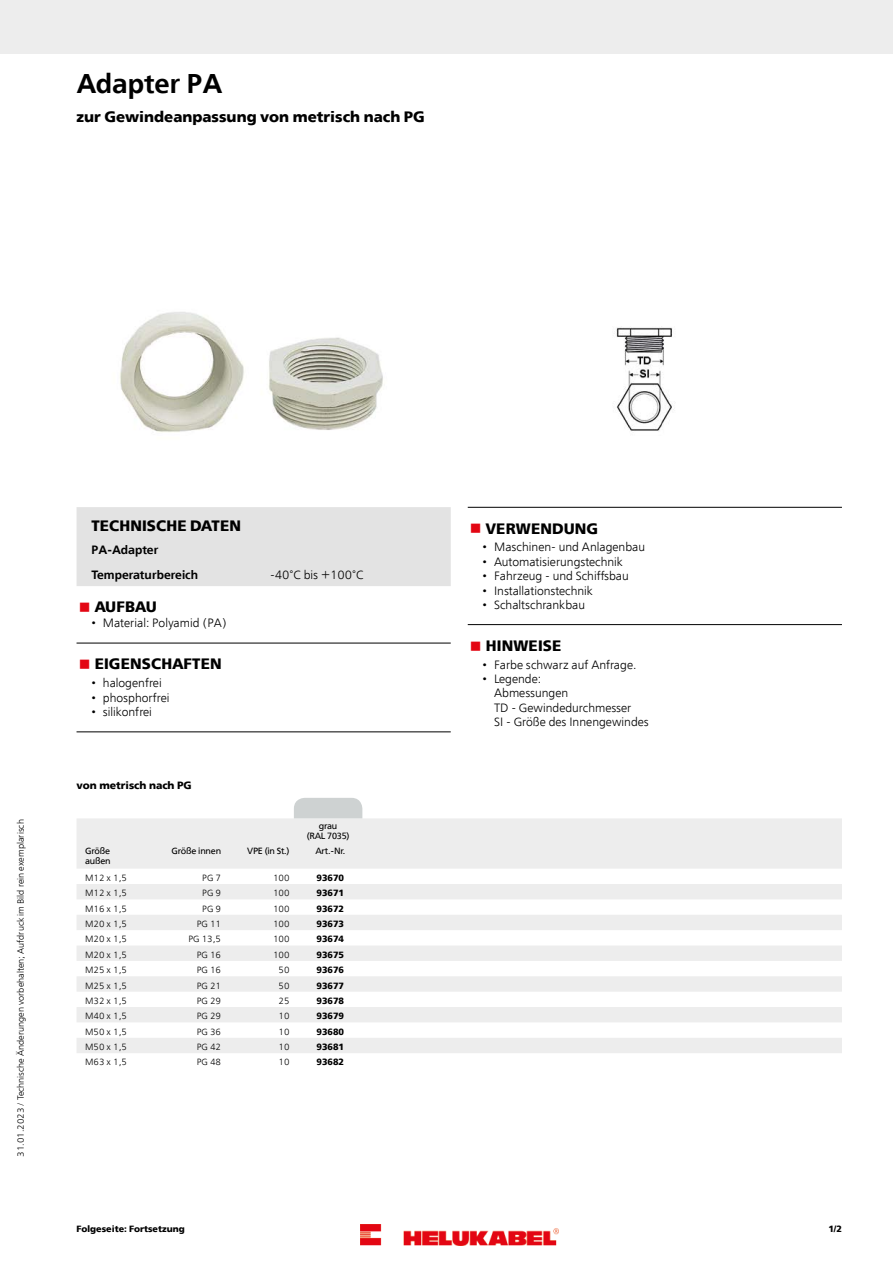
<style>
.page{position:relative;width:893px;height:1263px;background:#fff}
.page>*{position:absolute;margin:0;border:0;box-sizing:border-box;transform-origin:0 0}
.t1{font:600 27px "Free Set";color:#000}
.t2{font:700 15px "Free Set";letter-spacing:.01em;color:#000}
.t3{font:300 12px/14.4px "Free Set";color:#000}
.t4{font:600 12px/24.8px "Free Set";color:#000}
.t5{font:700 10.5px "Free Set";color:#000}
.t6{font:300 9px "Free Set";color:#000}
.t7{font:700 9px "Free Set";color:#000}
.t8{font:9px/10.8px "Free Set";letter-spacing:-.02em;color:#000;text-align:center}
.s1{color:#e30613}
</style>
<div class="page">
<div style="left:77px;top:507px;width:374px;height:79px;background:#e3e3e3"></div>
<hr style="left:77px;top:643px;width:374px;height:1px;background:#000">
<hr style="left:77px;top:732px;width:374px;height:1px;background:#000">
<hr style="left:468px;top:507px;width:374px;height:1px;background:#000">
<hr style="left:468px;top:624px;width:374px;height:1px;background:#000">
<svg style="left:77px;top:818px;width:765px;height:235px;fill:#ededed"></svg>
<svg style="left:294px;top:798px;width:68px;height:20px"></svg>
<div style="left:0;top:0;width:893px;height:53px;background:#ededed"></div>
<img style="left:120px;top:312px;width:554px;height:120px">
<img style="left:360px;top:1225px;width:198px;height:21px">
<h1 class="t1" style="left:77px;top:66px;width:148px">Adapter PA</h1>
<p class="t2" style="left:77px;top:107px;width:350px">zur Gewindeanpassung von metrisch nach PG</p>
<p class="t6" style="left:15px;top:1157px;width:339px;rotate:-90deg">31.01.2023 / Technische Änderungen vorbehalten; Aufdruck im Bild rein exemplarisch</p>
<p class="t2" style="left:91px;top:516px;width:151px">TECHNISCHE DATEN</p>
<p class="t4" style="left:91px;top:538px;width:108px">PA-Adapter<br>Temperaturbereich</p>
<p class="t2" style="left:79px;top:597px;width:80px"><span class="s1">■</span> AUFBAU</p>
<p class="t3" style="left:91px;top:616px;width:137px">• Material: Polyamid (PA)</p>
<p class="t2" style="left:79px;top:654px;width:144px"><span class="s1">■</span> EIGENSCHAFTEN</p>
<p class="t3" style="left:91px;top:676px;width:72px">• halogenfrei</p>
<p class="t3" style="left:91px;top:690px;width:80px">• phosphorfrei</p>
<p class="t3" style="left:91px;top:705px;width:62px">• silikonfrei</p>
<p class="t5" style="left:77px;top:779px;width:117px">von metrisch nach PG</p>
<p class="t3" style="left:270px;top:568px;width:95px">-40°C bis +100°C</p>
<p class="t8" style="left:307px;top:820px;width:44px">grau<br>(RAL 7035)</p>
<p class="t8" style="left:85px;top:845px;width:27px;text-align:left">Größe außen</p>
<p class="t8" style="left:171px;top:845px;width:51px">Größe innen</p>
<p class="t8" style="left:247px;top:845px;width:44px">VPE (in St.)</p>
<p class="t8" style="left:315px;top:845px;width:31px">Art.-Nr.</p>
<p class="t6" style="left:85px;top:872px;width:44px">M12 x 1,5</p>
<p class="t6" style="left:202px;top:872px;width:20px">PG 7</p>
<p class="t6" style="left:273px;top:872px;width:18px">100</p>
<p class="t7" style="left:316px;top:872px;width:29px">93670</p>
<p class="t6" style="left:85px;top:887px;width:44px">M12 x 1,5</p>
<p class="t6" style="left:202px;top:887px;width:20px">PG 9</p>
<p class="t6" style="left:273px;top:887px;width:18px">100</p>
<p class="t7" style="left:316px;top:887px;width:29px">93671</p>
<p class="t6" style="left:85px;top:903px;width:44px">M16 x 1,5</p>
<p class="t6" style="left:202px;top:903px;width:20px">PG 9</p>
<p class="t6" style="left:273px;top:903px;width:18px">100</p>
<p class="t7" style="left:316px;top:903px;width:29px">93672</p>
<p class="t6" style="left:85px;top:918px;width:44px">M20 x 1,5</p>
<p class="t6" style="left:197px;top:918px;width:26px">PG 11</p>
<p class="t6" style="left:273px;top:918px;width:18px">100</p>
<p class="t7" style="left:316px;top:918px;width:29px">93673</p>
<p class="t6" style="left:85px;top:934px;width:44px">M20 x 1,5</p>
<p class="t6" style="left:188px;top:934px;width:34px">PG 13,5</p>
<p class="t6" style="left:273px;top:934px;width:18px">100</p>
<p class="t7" style="left:316px;top:933px;width:29px">93674</p>
<p class="t6" style="left:85px;top:949px;width:44px">M20 x 1,5</p>
<p class="t6" style="left:197px;top:949px;width:26px">PG 16</p>
<p class="t6" style="left:273px;top:949px;width:18px">100</p>
<p class="t7" style="left:316px;top:949px;width:29px">93675</p>
<p class="t6" style="left:85px;top:964px;width:44px">M25 x 1,5</p>
<p class="t6" style="left:197px;top:964px;width:26px">PG 16</p>
<p class="t6" style="left:279px;top:964px;width:13px">50</p>
<p class="t7" style="left:316px;top:964px;width:29px">93676</p>
<p class="t6" style="left:85px;top:980px;width:44px">M25 x 1,5</p>
<p class="t6" style="left:197px;top:980px;width:26px">PG 21</p>
<p class="t6" style="left:279px;top:980px;width:13px">50</p>
<p class="t7" style="left:316px;top:979px;width:29px">93677</p>
<p class="t6" style="left:85px;top:995px;width:44px">M32 x 1,5</p>
<p class="t6" style="left:197px;top:995px;width:26px">PG 29</p>
<p class="t6" style="left:279px;top:995px;width:13px">25</p>
<p class="t7" style="left:316px;top:995px;width:29px">93678</p>
<p class="t6" style="left:85px;top:1011px;width:44px">M40 x 1,5</p>
<p class="t6" style="left:197px;top:1011px;width:26px">PG 29</p>
<p class="t6" style="left:279px;top:1011px;width:13px">10</p>
<p class="t7" style="left:316px;top:1010px;width:29px">93679</p>
<p class="t6" style="left:85px;top:1026px;width:44px">M50 x 1,5</p>
<p class="t6" style="left:197px;top:1026px;width:26px">PG 36</p>
<p class="t6" style="left:279px;top:1026px;width:13px">10</p>
<p class="t7" style="left:316px;top:1026px;width:29px">93680</p>
<p class="t6" style="left:85px;top:1041px;width:44px">M50 x 1,5</p>
<p class="t6" style="left:197px;top:1041px;width:26px">PG 42</p>
<p class="t6" style="left:279px;top:1041px;width:13px">10</p>
<p class="t7" style="left:316px;top:1041px;width:29px">93681</p>
<p class="t6" style="left:85px;top:1057px;width:44px">M63 x 1,5</p>
<p class="t6" style="left:197px;top:1057px;width:26px">PG 48</p>
<p class="t6" style="left:279px;top:1057px;width:13px">10</p>
<p class="t7" style="left:316px;top:1056px;width:29px">93682</p>
<p class="t2" style="left:470px;top:518px;width:130px"><span class="s1">■</span> VERWENDUNG</p>
<p class="t3" style="left:483px;top:540px;width:164px">• Maschinen- und Anlagenbau</p>
<p class="t3" style="left:483px;top:554px;width:142px">• Automatisierungstechnik</p>
<p class="t3" style="left:483px;top:569px;width:148px">• Fahrzeug - und Schiffsbau</p>
<p class="t3" style="left:483px;top:583px;width:112px">• Installationstechnik</p>
<p class="t3" style="left:483px;top:597px;width:104px">• Schaltschrankbau</p>
<p class="t2" style="left:470px;top:636px;width:93px"><span class="s1">■</span> HINWEISE</p>
<p class="t3" style="left:483px;top:657px;width:155px">• Farbe schwarz auf Anfrage.</p>
<p class="t3" style="left:494px;top:671px;width:156px;text-indent:-11px">• Legende:<br>Abmessungen<br>TD - Gewindedurchmesser<br>SI - Größe des Innengewindes</p>
<p class="t7" style="left:77px;top:1223px;width:110px">Folgeseite: Fortsetzung</p>
<p class="t7" style="left:828px;top:1223px;width:15px">1/2</p>
</div>
